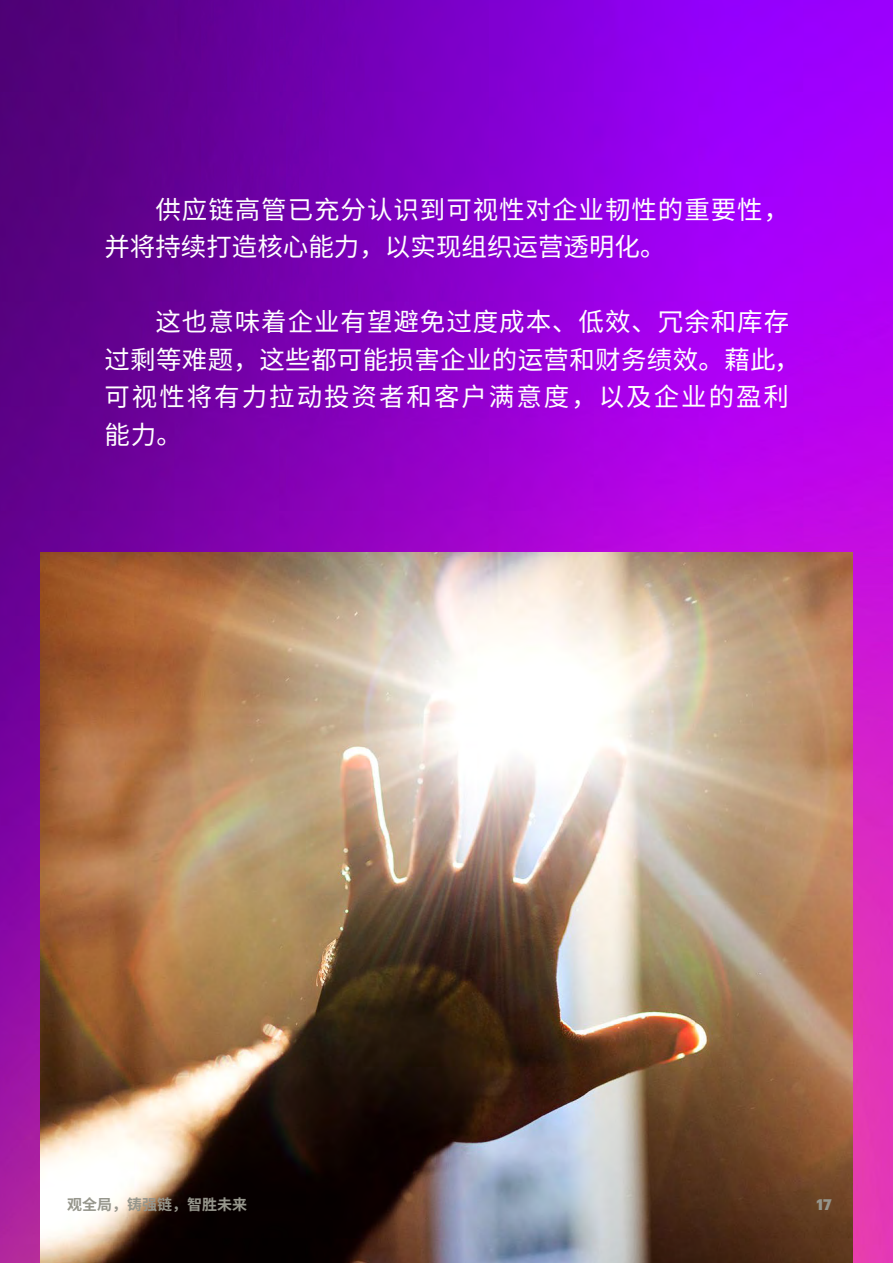
<style>
.page{position:relative;width:893px;height:1263px;background:#fff}
.page>*{position:absolute;margin:0;border:0;box-sizing:border-box;transform-origin:0 0}
.t1{font:25.5px/37.5px "Source Han Sans CN";letter-spacing:.035em;color:#fff}
.t2{font:700 15px "Source Han Sans CN";color:#96968c}
.t3{font:700 15px "Graphik";color:#96968c}
</style>
<div class="page">
<img style="left:0;top:0;width:893px;height:1263px">
<img style="left:41px;top:553px;width:812px;height:710px">
<p class="t1" style="left:104px;top:191px;width:686px;text-indent:51px">供应链高管已充分认识到可视性对企业韧性的重要性，并将持续打造核心能力，以实现组织运营透明化。</p>
<p class="t1" style="left:104px;top:304px;width:697px;text-indent:51px">这也意味着企业有望避免过度成本、低效、冗余和库存过剩等难题，这些都可能损害企业的运营和财务绩效。藉此，可视性将有力拉动投资者和客户满意度，以及企业的盈利能力。</p>
<p class="t2" style="left:67px;top:1196px;width:181px">观全局，铸强链，智胜未来</p>
<p class="t3" style="left:816px;top:1193px;width:17px">17</p>
</div>
